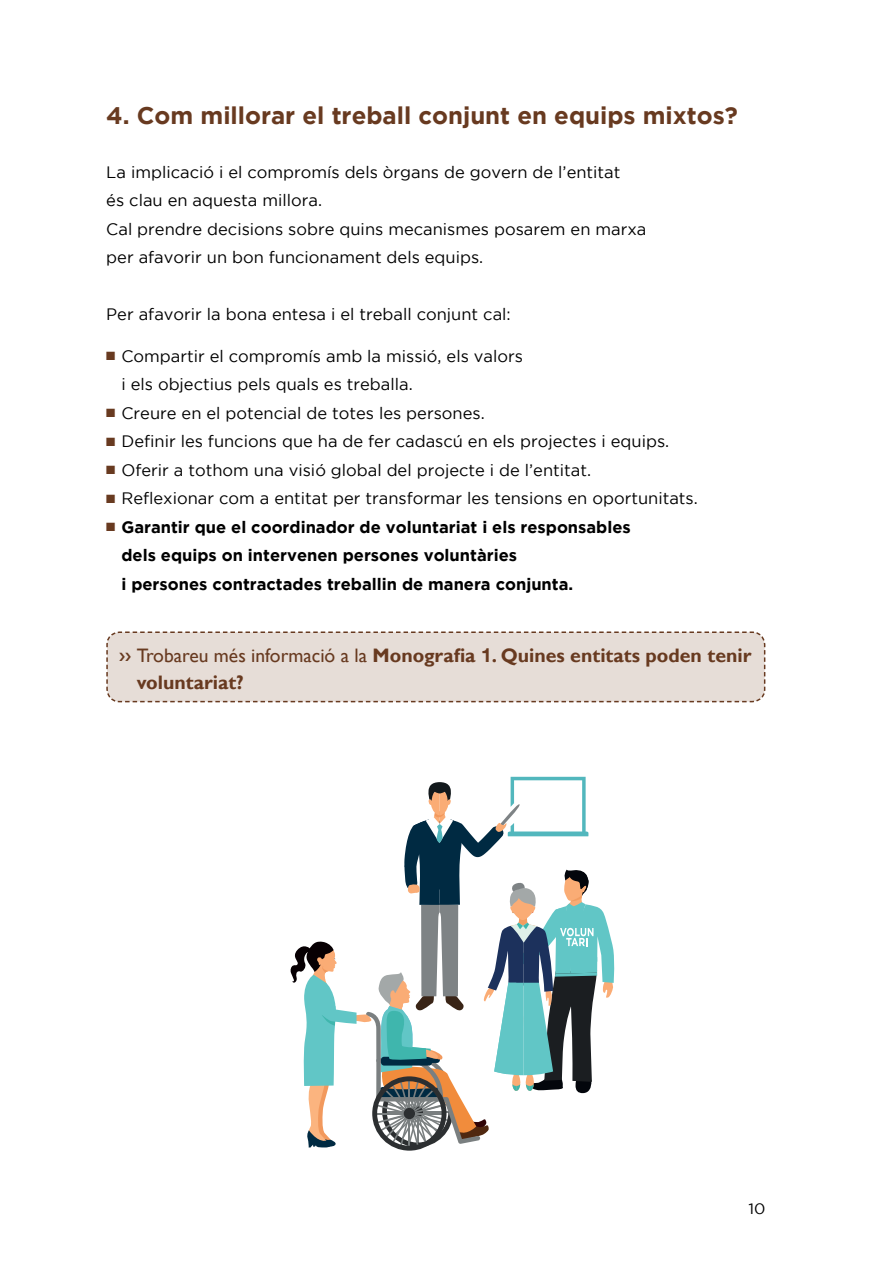
<style>
.page{position:relative;width:893px;height:1263px;background:#fff}
.page>*{position:absolute;margin:0;border:0;box-sizing:border-box;transform-origin:0 0}
.Titulo_1_M6{font:700 24px "Gotham";color:#683a20}
.t1{font:700 19.5px/27px "Gill Sans";color:#683a20}
.texto{font:16.5px/28.5px "Gotham";color:#000}
.texto-2{font:700 16.5px/28.5px "Gotham";color:#000}
.t2{font:15px "Gotham";color:#000;scale:1.06 1}
.s1{color:#683a20}
.s2{font-weight:400}
.s3{font-family:"Helvetica Neue"}
</style>
<div class="page">
<svg style="left:106px;top:631px;width:660px;height:72px;background:#e2d9d2"></svg>
<svg style="left:290px;top:777px;width:325px;height:373px"></svg>
<svg style="left:119px;top:652px;width:12px;height:9px"></svg>
<p class="Titulo_1_M6" style="left:106px;top:101px;width:633px">4. Com millorar el treball conjunt en equips mixtos?</p>
<p class="texto" style="left:106px;top:157px;width:516px">La implicació i el compromís dels òrgans de govern de l’entitat és clau en aquesta millora.</p>
<p class="texto" style="left:106px;top:214px;width:542px">Cal prendre decisions sobre quins mecanismes posarem en marxa</p>
<p class="texto" style="left:106px;top:243px;width:378px">per afavorir un bon funcionament dels equips.</p>
<p class="texto" style="left:106px;top:300px;width:406px">Per afavorir la bona entesa i el treball conjunt cal:</p>
<p class="texto" style="left:121px;top:341px;width:403px;text-indent:-15px"><span class="s1">■</span> Compartir el compromís amb la missió, els valors i els objectius pels quals es treballa.</p>
<p class="texto" style="left:106px;top:398px;width:380px"><span class="s1">■</span> Creure en el potencial de totes les persones.</p>
<p class="texto" style="left:106px;top:427px;width:564px"><span class="s1">■</span> Definir les funcions que ha de fer cadascú en els projectes i equips.</p>
<p class="texto" style="left:106px;top:455px;width:486px"><span class="s1">■</span> Oferir a tothom una visió global del projecte i de l’entitat.</p>
<p class="texto" style="left:106px;top:484px;width:593px"><span class="s1">■</span> Reflexionar com a entitat per transformar les tensions en oportunitats.</p>
<p class="texto-2" style="left:121px;top:512px;width:511px;text-indent:-15px"><span class="s1">■</span> Garantir que el coordinador de voluntariat i els responsables dels equips on intervenen persones voluntàries<br>i persones contractades treballin de manera conjunta.</p>
<p class="t1" style="left:137px;top:643px;width:616px"><span class="s2">Trobareu més informació a la</span> Monografia <span class="s3">1</span>. Quines entitats poden tenir voluntariat?</p>
<p class="t2" style="left:748px;top:1200px;width:18px">10</p>
</div>
